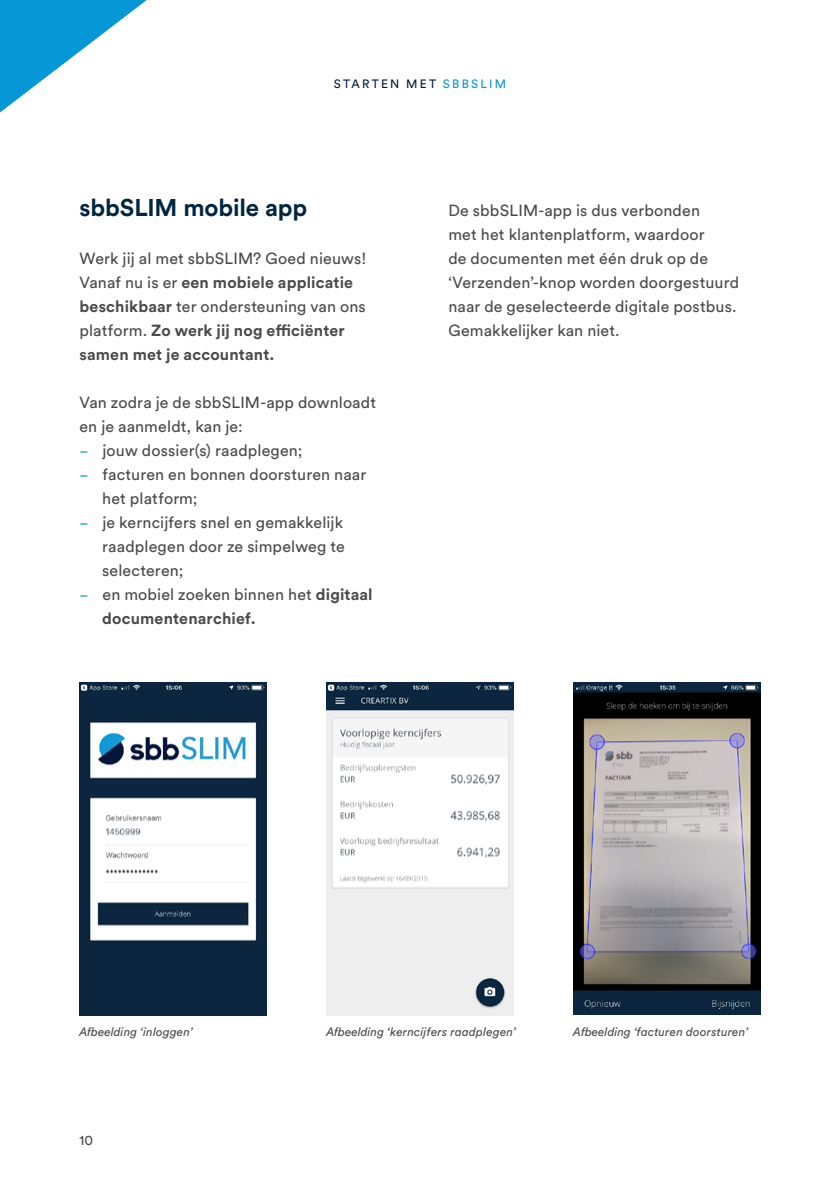
<style>
.page{position:relative;width:840px;height:1191px;background:#fff}
.page>*{position:absolute;margin:0;border:0;box-sizing:border-box;transform-origin:0 0}
.t1{font:700 24px "Circular Std";letter-spacing:-.005em;color:#00273f}
.t2{font:16px/24px "Circular Std";letter-spacing:.01em;color:#4a4a49}
.t3{font:700 16px/24px "Circular Std";letter-spacing:.01em;color:#4a4a49}
.t4{font:14px "Circular Std";color:#4a4a49}
.t5{font:italic 12px "Circular Std";letter-spacing:.01em;color:#4a4a49}
.t6{font:12px "Circular Std";letter-spacing:.185em;color:#001c38}
.s1{color:#0099d5}
.s2{font-weight:400}
.s3{font-size:14px;color:#0698d6}
.s4{font-weight:400;font-size:14px;color:#0698d6}
</style>
<div class="page">
<svg style="left:0;top:0;width:147px;height:112px"></svg>
<img style="left:79px;top:683px;width:187px;height:332px">
<img style="left:326px;top:683px;width:187px;height:332px">
<img style="left:573px;top:683px;width:187px;height:331px">
<p class="t6" style="left:333px;top:76px;width:174px">STARTEN MET <span class="s1">SBBSLIM</span></p>
<h1 class="t1" style="left:79px;top:192px;width:229px">sbbSLIM mobile app</h1>
<p class="t3" style="left:79px;top:246px;width:288px"><span class="s2">Werk jij al met sbbSLIM? Goed nieuws!<br>Vanaf nu is er</span> een mobiele applicatie beschikbaar <span class="s2">ter ondersteuning van ons platform.</span> Zo werk jij nog efficiënter samen met je accountant.</p>
<p class="t2" style="left:79px;top:390px;width:298px">Van zodra je de sbbSLIM-app downloadt en je aanmeldt, kan je:</p>
<p class="t2" style="left:79px;top:438px;width:224px"><span class="s3">–</span> jouw dossier(s) raadplegen;</p>
<p class="t2" style="left:102px;top:462px;width:265px;text-indent:-23px"><span class="s3">–</span> facturen en bonnen doorsturen naar het platform;</p>
<p class="t2" style="left:102px;top:510px;width:244px;text-align:justify;text-indent:-23px"><span class="s3">–</span> je kerncijfers snel en gemakkelijk raadplegen door ze simpelweg te selecteren;</p>
<p class="t3" style="left:102px;top:582px;width:272px;text-indent:-23px"><span class="s4">–</span> <span class="s2">en mobiel zoeken binnen het</span> digitaal documentenarchief.</p>
<p class="t2" style="left:448px;top:198px;width:292px">De sbbSLIM-app is dus verbonden<br>met het klantenplatform, waardoor<br>de documenten met één druk op de ‘Verzenden’-knop worden doorgestuurd naar de geselecteerde digitale postbus.<br>Gemakkelijker kan niet.</p>
<p class="t5" style="left:79px;top:1025px;width:115px">Afbeelding ‘inloggen’</p>
<p class="t5" style="left:326px;top:1025px;width:191px">Afbeelding ‘kerncijfers raadplegen’</p>
<p class="t5" style="left:573px;top:1025px;width:176px">Afbeelding ‘facturen doorsturen’</p>
<p class="t4" style="left:79px;top:1131px;width:15px">10</p>
</div>
